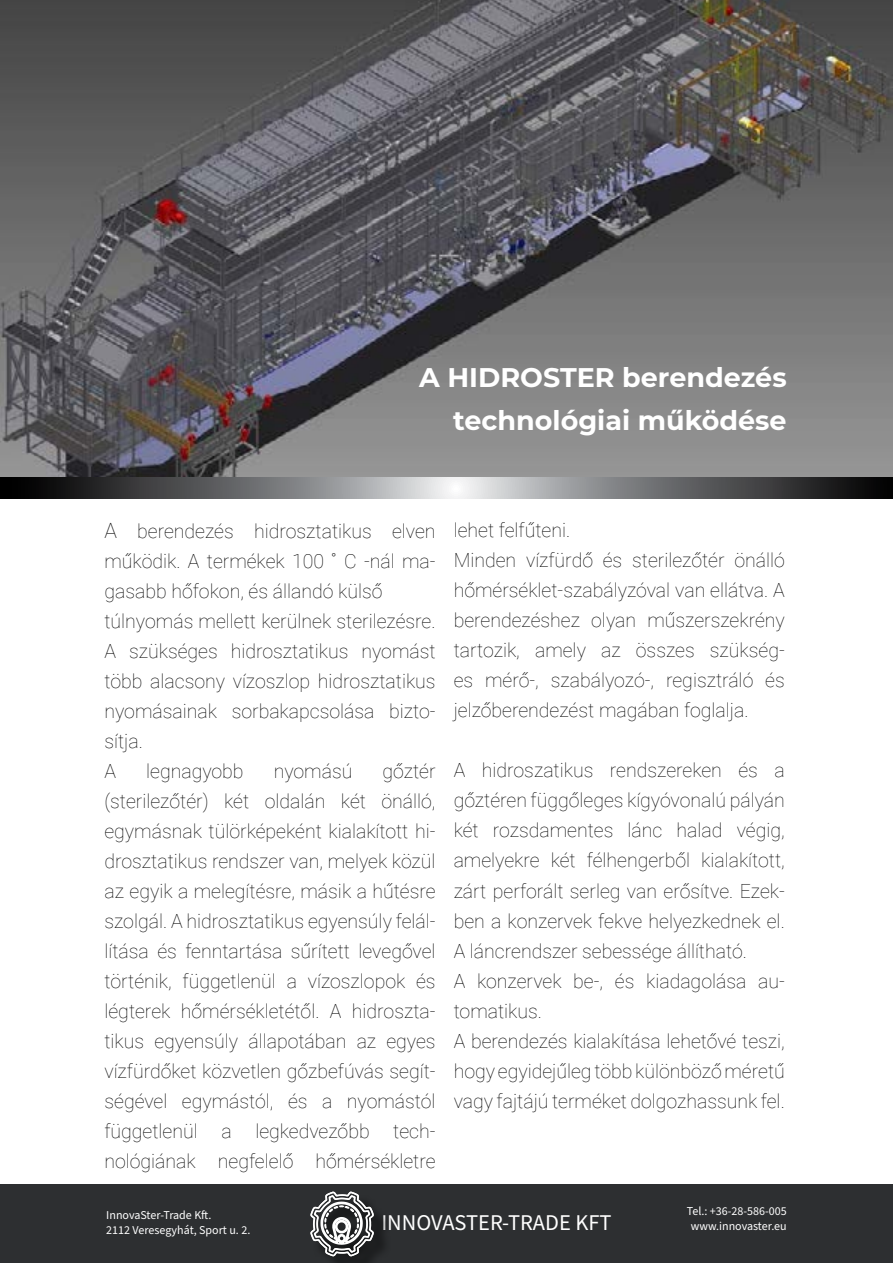
<style>
.page{position:relative;width:893px;height:1263px;background:#fff}
.page>*{position:absolute;margin:0;border:0;box-sizing:border-box;transform-origin:0 0}
.t1{font:700 27px/42px "Montserrat";color:#fff;text-align:right}
.t2{font:22.5px "Source Sans Pro";color:#fff}
.t3{font:100 19.5px/30px "Roboto";color:#000}
.t4{font:12px/15px "Source Sans Pro";color:#fff}
.s1{font-size:21px}
</style>
<div class="page">
<div style="left:0;top:1185px;width:893px;height:78px;background:#2d2f31"></div>
<img style="left:0;top:0;width:893px;height:477px">
<svg style="left:0;top:478px;width:893px;height:20px;background:#6a6b6d"></svg>
<div style="left:313px;top:1194px;width:79px;height:69px;background:#000;opacity:.75"></div>
<svg style="left:309px;top:1184px;width:65px;height:79px"></svg>
<h1 class="t1" style="left:419px;top:356px;width:369px">A HIDROSTER berendezés technológiai működése</h1>
<p class="t3" style="left:104px;top:515px;width:333px"><span class="s1">A</span> berendezés hidrosztatikus elven működik. A termékek 100 ˚ C -nál ma&shy;gasabb hőfokon, és állandó külső túlnyomás mellett kerülnek sterilezésre.<br>A szükséges hidrosztatikus nyomást több alacsony vízoszlop hidrosztatikus nyomásainak sorbakapcsolása bizto&shy;sítja.<br>A</p>
<p class="t3" style="left:104px;top:755px;width:333px;text-align:justify;text-indent:278px">gőztér (sterilezőtér) két oldalán két önálló, egymásnak tülörképeként kialakított hi&shy;drosztatikus rendszer van, melyek közül az egyik a melegítésre, másik a hűtésre szolgál. A hidrosztatikus egyensúly felál&shy;lítása és fenntartása sűrített levegővel történik, függetlenül a vízoszlopok és légterek hőmérsékletétől. A hidroszta&shy;tikus egyensúly állapotában az egyes vízfürdőket közvetlen gőzbefúvás segít&shy;ségével egymástól, és a nyomástól függetlenül a legkedvezőbb tech&shy;nológiának negfelelő hőmérsékletre</p>
<p class="t3" style="left:146px;top:755px;width:99px">legnagyobb</p>
<p class="t3" style="left:274px;top:755px;width:80px">nyomású</p>
<p class="t3" style="left:454px;top:514px;width:333px">lehet felfűteni.<br>Minden vízfürdő és sterilezőtér önálló hőmérséklet-szabályzóval van ellátva. A berendezéshez olyan műszerszekrény tartozik, amely az összes szükség&shy;es mérő-, szabályozó-, regisztráló és jelzőberendezést magában foglalja.</p>
<p class="t3" style="left:454px;top:754px;width:333px">A hidroszatikus rendszereken és a gőztéren függőleges kígyóvonalú pályán két rozsdamentes lánc halad végig, amelyekre két félhengerből kialakított, zárt perforált serleg van erősítve. Ezek&shy;ben a konzervek fekve helyezkednek el.<br>A láncrendszer sebessége állítható.<br>A konzervek be-, és kiadagolása au&shy;tomatikus.<br>A berendezés kialakítása lehetővé teszi, hogy egyidejűleg több különböző méretű vagy fajtájú terméket dolgozhassunk fel.</p>
<p class="t4" style="left:106px;top:1208px;width:146px">InnovaSter-Trade Kft.<br>2112 Veresegyhát, Sport u. 2.</p>
<p class="t2" style="left:381px;top:1207px;width:232px">INNOVASTER-TRADE KFT</p>
<p class="t4" style="left:687px;top:1203px;width:101px;text-align:center">Tel.: +36-28-586-005 www.innovaster.eu</p>
</div>
